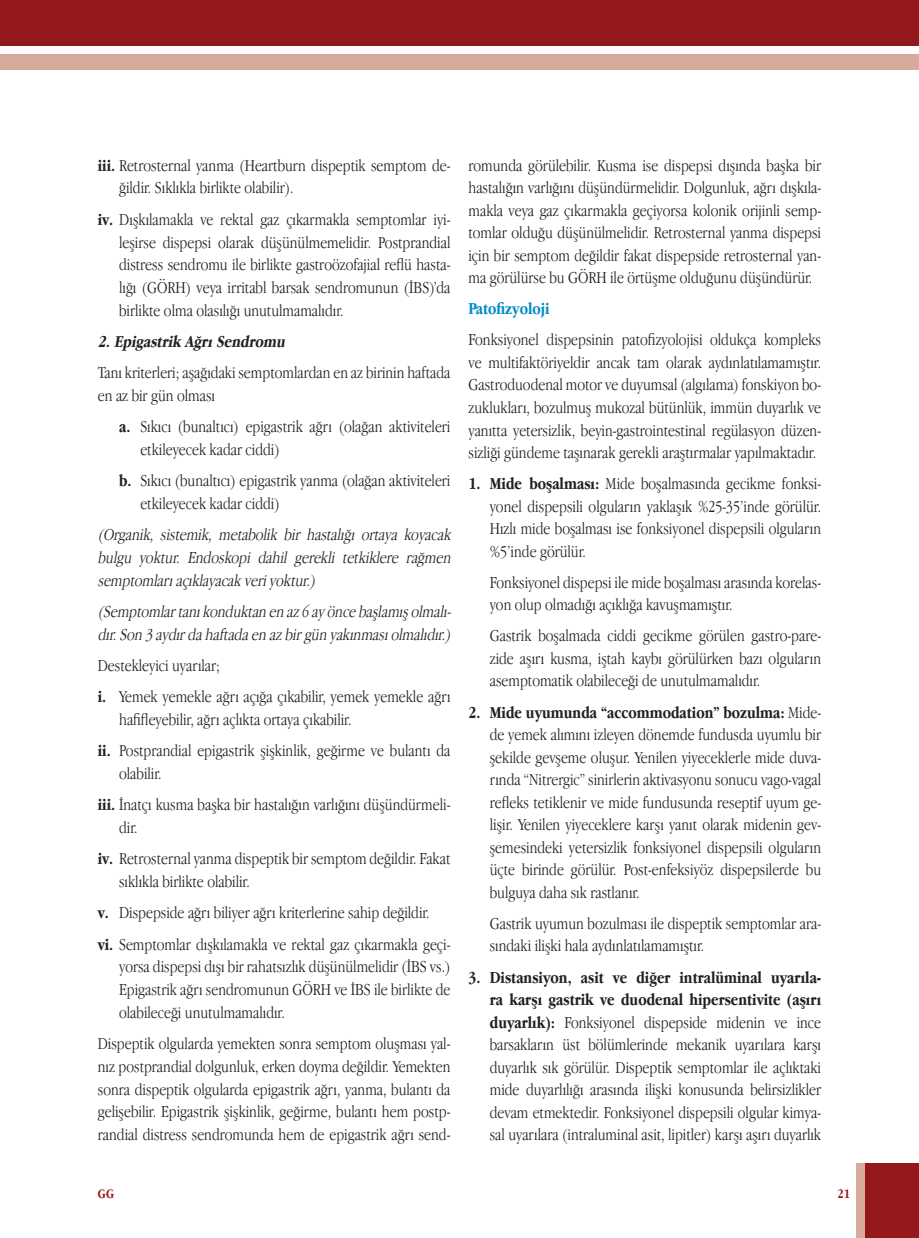
<style>
.page{position:relative;width:919px;height:1238px;background:#fff}
.page>*{position:absolute;margin:0;border:0;box-sizing:border-box;transform-origin:0 0}
.t1{font:300 17.25px/22.5px "Apple Garamond";color:#231f20}
.t2{font:italic 300 17.25px/22.8px "Apple Garamond";color:#231f20;text-align:justify}
.t3{font:italic 700 17.25px "Apple Garamond";color:#231f20}
.t4{font:700 17.25px "Apple Garamond";color:#008ac8}
.t5{font:700 13.5px "Apple Garamond";color:#93191d}
.s1{font-weight:700}
</style>
<div class="page">
<div style="left:865px;top:1163px;width:53px;height:74px;background:#93191d"></div>
<div style="left:856px;top:1163px;width:9px;height:74px;background:#d6ab9c"></div>
<div style="left:1px;top:54px;width:917px;height:15px;background:#d6ab9c"></div>
<div style="left:1px;top:0;width:917px;height:45px;background:#93191d"></div>
<p class="t1" style="left:119px;top:153px;width:333px;text-indent:-21px"><span class="s1">iii.</span> Retrosternal yanma (Heartburn dispeptik semptom de&shy;ğildir. Sıklıkla birlikte olabilir).</p>
<p class="t1" style="left:119px;top:207px;width:333px;text-align:justify;text-indent:-21px"><span class="s1">iv.</span> Dışkılamakla ve rektal gaz çıkarmakla semptomlar iyi&shy;leşirse dispepsi olarak düşünülmemelidir. Postprandial distress sendromu ile birlikte gastroözofajial reflü hasta&shy;lığı (GÖRH) veya irritabl barsak sendromunun (İBS)’da birlikte olma olasılığı unutulmamalıdır.</p>
<p class="t3" style="left:98px;top:331px;width:192px">2.Epigastrik AğrıSendromu</p>
<p class="t1" style="left:98px;top:361px;width:354px">Tanı kriterleri; aşağıdaki semptomlardan en az birinin haftada en az bir gün olması</p>
<p class="t1" style="left:140px;top:415px;width:311px;text-indent:-21px"><span class="s1">a.</span> Sıkıcı (bunaltıcı) epigastrik ağrı (olağan aktiviteleri etkileyecek kadar ciddi)</p>
<p class="t1" style="left:140px;top:469px;width:311px;text-indent:-21px"><span class="s1">b.</span> Sıkıcı (bunaltıcı) epigastrik yanma (olağan aktiviteleri etkileyecek kadar ciddi)</p>
<p class="t2" style="left:98px;top:523px;width:357px">(Organik, sistemik, metabolik bir hastalığı ortaya koyacak bulgu yoktur. Endoskopi dahil gerekli tetkiklere rağmen semptomlarıaçıklayacak veriyoktur.)</p>
<p class="t2" style="left:98px;top:599px;width:357px">(Semptomlartanıkonduktan en az6 ay önce başlamışolmalı&shy;dır.Son 3 aydırdahaftadaen azbirgün yakınmasıolmalıdır.)</p>
<p class="t1" style="left:98px;top:649px;width:354px;line-height:31.2px">Destekleyici uyarılar;<br><span class="s1">i.</span> Yemek yemekle ağrı açığa çıkabilir, yemek yemekle ağrı</p>
<p class="t1" style="left:98px;top:703px;width:354px;line-height:31.2px;text-indent:21px">hafifleyebilir, ağrı açlıkta ortaya çıkabilir.<br><span class="s1">ii.</span> Postprandial epigastrik şişkinlik, geğirme ve bulantı da</p>
<p class="t1" style="left:98px;top:757px;width:354px;line-height:31.2px;text-indent:21px">olabilir.<br><span class="s1">iii.</span> İnatçı kusma başka bir hastalığın varlığını düşündürmeli-</p>
<p class="t1" style="left:98px;top:811px;width:354px;line-height:31.2px;text-indent:21px">dir.<br><span class="s1">iv.</span> Retrosternal yanma dispeptik bir semptom değildir. Fakat</p>
<p class="t1" style="left:98px;top:865px;width:354px;line-height:31.2px;text-indent:21px">sıklıkla birlikte olabilir.<br><span class="s1">v.</span> Dispepside ağrı biliyer ağrı kriterlerine sahip değildir.<br><span class="s1">vi.</span> Semptomlar dışkılamakla ve rektal gaz çıkarmakla geçi-</p>
<p class="t1" style="left:119px;top:955px;width:333px;text-align:justify">yorsa dispepsi dışı bir rahatsızlık düşünülmelidir (İBS vs.)<br>Epigastrik ağrı sendromunun GÖRH ve İBS ile birlikte de olabileceği unutulmamalıdır.</p>
<p class="t1" style="left:98px;top:1031px;width:354px;text-align:justify">Dispeptik olgularda yemekten sonra semptom oluşması yal&shy;nız postprandial dolgunluk, erken doyma değildir. Yemekten sonra dispeptik olgularda epigastrik ağrı, yanma, bulantı da gelişebilir. Epigastrik şişkinlik, geğirme, bulantı hem postp&shy;randial distress sendromunda hem de epigastrik ağrı send-</p>
<p class="t1" style="left:468px;top:153px;width:354px;text-align:justify">romunda görülebilir. Kusma ise dispepsi dışında başka bir hastalığın varlığını düşündürmelidir. Dolgunluk, ağrı dışkıla&shy;makla veya gaz çıkarmakla geçiyorsa kolonik orijinli semp&shy;tomlar olduğu düşünülmelidir. Retrosternal yanma dispepsi için bir semptom değildir fakat dispepside retrosternal yan&shy;ma görülürse bu GÖRH ile örtüşme olduğunu düşündürür.</p>
<p class="t4" style="left:468px;top:299px;width:83px">Patofizyoloji</p>
<p class="t1" style="left:468px;top:328px;width:354px;text-align:justify">Fonksiyonel dispepsinin patofizyolojisi oldukça kompleks ve multifaktöriyeldir ancak tam olarak aydınlatılamamıştır.<br>Gastroduodenal motor ve duyumsal (algılama) fonskiyon bo&shy;zuklukları, bozulmuş mukozal bütünlük, immün duyarlık ve yanıtta yetersizlik, beyin-gastrointestinal regülasyon düzen&shy;sizliği gündeme taşınarak gerekli araştırmalar yapılmaktadır.</p>
<p class="t1" style="left:489px;top:472px;width:333px;text-align:justify;text-indent:-21px"><span class="s1">1. Mide boşalması:</span> Mide boşalmasında gecikme fonksi&shy;yonel dispepsili olguların yaklaşık %25-35’inde görülür.<br>Hızlı mide boşalması ise fonksiyonel dispepsili olguların %5’inde görülür.</p>
<p class="t1" style="left:489px;top:570px;width:333px">Fonksiyonel dispepsi ile mide boşalması arasında korelas&shy;yon olup olmadığı açıklığa kavuşmamıştır.</p>
<p class="t1" style="left:489px;top:624px;width:333px;text-align:justify">Gastrik boşalmada ciddi gecikme görülen gastro-pare&shy;zide aşırı kusma, iştah kaybı görülürken bazı olguların asemptomatik olabileceği de unutulmamalıdır.</p>
<p class="t1" style="left:489px;top:700px;width:333px;text-align:justify;text-indent:-21px"><span class="s1">2. Mide uyumunda “accommodation” bozulma:</span> Mide&shy;de yemek alımını izleyen dönemde fundusda uyumlu bir şekilde gevşeme oluşur. Yenilen yiyeceklerle mide duva&shy;rında “Nitrergic” sinirlerin aktivasyonu sonucu vago-vagal refleks tetiklenir ve mide fundusunda reseptif uyum ge&shy;lişir. Yenilen yiyeceklere karşı yanıt olarak midenin gev&shy;şemesindeki yetersizlik fonksiyonel dispepsili olguların üçte birinde görülür. Post-enfeksiyöz dispepsilerde bu bulguya daha sık rastlanır.</p>
<p class="t1" style="left:489px;top:911px;width:333px">Gastrik uyumun bozulması ile dispeptik semptomlar ara&shy;sındaki ilişki hala aydınlatılamamıştır.</p>
<p class="t1" style="left:489px;top:965px;width:333px;text-align:justify;text-indent:-21px"><span class="s1">3. Distansiyon, asit ve diğer intralüminal uyarıla&shy;ra karşı gastrik ve duodenal hipersentivite (aşırı duyarlık):</span> Fonksiyonel dispepside midenin ve ince barsakların üst bölümlerinde mekanik uyarılara karşı duyarlık sık görülür. Dispeptik semptomlar ile açlıktaki mide duyarlılığı arasında ilişki konusunda belirsizlikler devam etmektedir. Fonksiyonel dispepsili olgular kimya&shy;sal uyarılara (intraluminal asit, lipitler) karşı aşırı duyarlık</p>
<p class="t5" style="left:98px;top:1186px;width:18px">GG</p>
<p class="t5" style="left:837px;top:1186px;width:14px">21</p>
</div>
